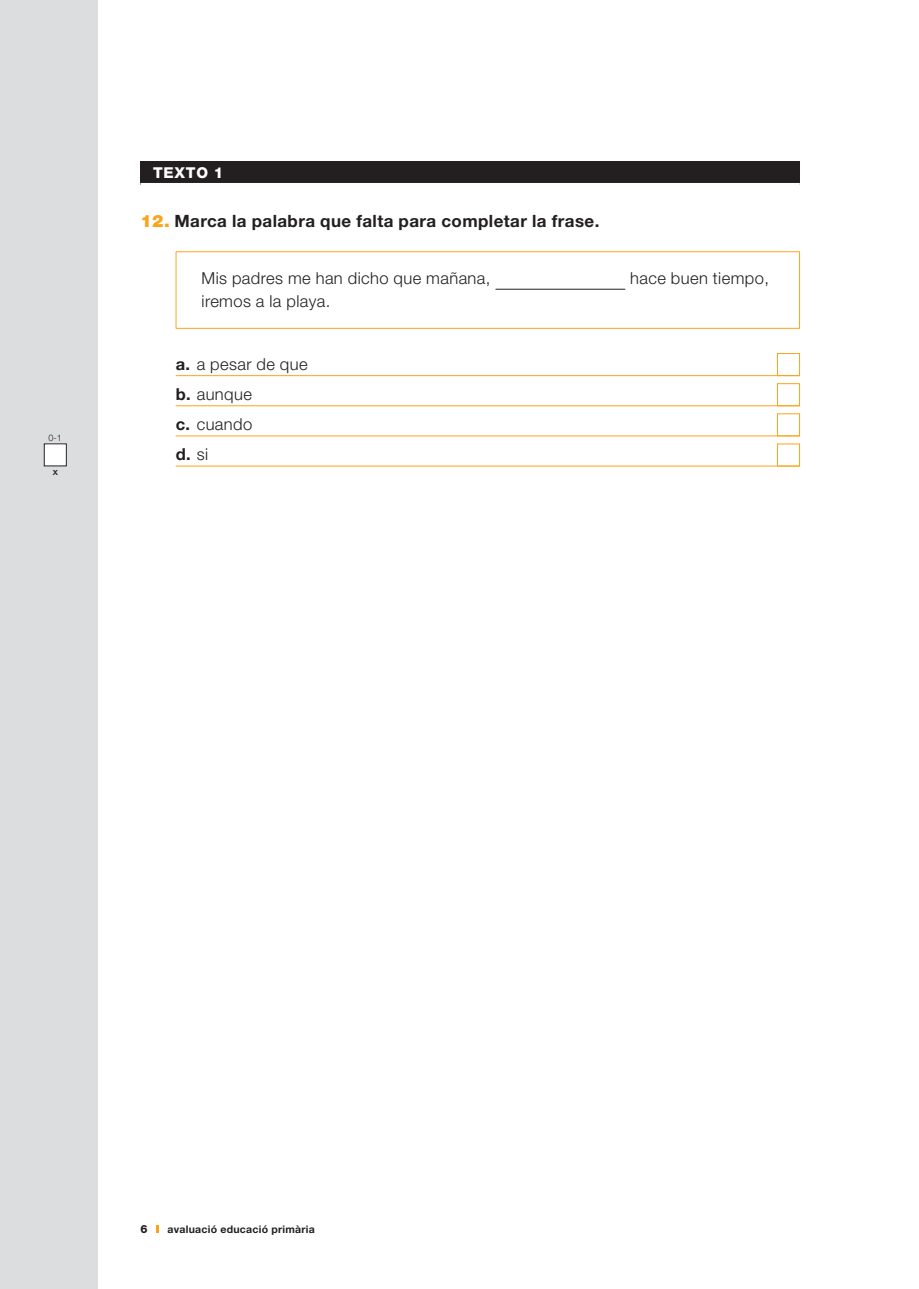
<style>
.page{position:relative;width:919px;height:1289px;background:#fff}
.page>*{position:absolute;margin:0;border:0;box-sizing:border-box;transform-origin:0 0}
.PREGUNTA_2XIFRES{font:700 16.95px "Helvetica Neue";letter-spacing:.025em;color:#231f20}
.TEXTE_SEGUIT_CASTELL{font:300 16.5px "Helvetica Neue";letter-spacing:.025em;color:#231f20}
.OPCIONS_RESPOSTA_2XI{font:300 16.5px "Helvetica Neue";letter-spacing:.025em;color:#231f20}
.OPCIONS_RESPOSTA_2XI-2{font:700 16.5px "Helvetica Neue";color:#231f20}
.ACTIVITAT_TITOL{font:800 15px "Helvetica Neue";letter-spacing:.05em;color:#fff}
.t1{font:800 11.25px "Helvetica Neue";color:#231f20}
.t2{font:700 10.5px "Helvetica Neue";letter-spacing:.025em;color:#231f20}
.t3{font:500 9.75px "Helvetica Neue";color:#231f20}
.t4{font:300 9px "Helvetica Neue";color:#231f20}
.s1{font-weight:900;color:#f9a51b}
.s2{font-weight:700}
.s3{font-weight:300}
</style>
<div class="page">
<div style="left:0;top:0;width:98px;height:1288px;background:#dcdddf"></div>
<svg style="left:156px;top:1225px;width:3px;height:8px"></svg>
<hr style="left:176px;top:375px;width:623px;height:1px;background:#f9a51b">
<hr style="left:176px;top:405px;width:623px;height:1px;background:#f9a51b">
<hr style="left:176px;top:435px;width:623px;height:1px;background:#f9a51b">
<hr style="left:176px;top:466px;width:623px;height:1px;background:#f9a51b">
<div style="left:140px;top:162px;width:659px;height:23px;background:#231f20"></div>
<hr style="left:140px;top:183px;width:659px;height:4px;background:#fff">
<hr style="left:176px;top:251px;width:623px;height:1px;background:#f9a51b">
<hr style="left:176px;top:252px;width:1px;height:76px;background:#f9a51b">
<hr style="left:799px;top:252px;width:1px;height:76px;background:#f9a51b">
<hr style="left:176px;top:328px;width:623px;height:1px;background:#f9a51b">
<hr style="left:495px;top:289px;width:130px;height:1px;background:#231f20">
<div style="left:777px;top:353px;width:22px;height:23px;border:1px solid #f9a51b"></div>
<div style="left:777px;top:383px;width:22px;height:23px;border:1px solid #f9a51b"></div>
<div style="left:777px;top:413px;width:22px;height:23px;border:1px solid #f9a51b"></div>
<div style="left:44px;top:444px;width:22px;height:22px;background:#fff"></div>
<div style="left:44px;top:443px;width:23px;height:23px;border:1px solid #231f20"></div>
<p class="t4" style="left:49px;top:432px;width:15px">0-1</p>
<p class="t3" style="left:53px;top:466px;width:7px">x</p>
<p class="ACTIVITAT_TITOL" style="left:153px;top:163px;width:71px">TEXTO 1</p>
<p class="PREGUNTA_2XIFRES" style="left:140px;top:210px;width:460px"><span class="s1">12.</span> Marca la palabra que falta para completar la frase.</p>
<p class="TEXTE_SEGUIT_CASTELL" style="left:201px;top:268px;width:290px">Mis padres me han dicho que mañana,</p>
<p class="TEXTE_SEGUIT_CASTELL" style="left:630px;top:268px;width:140px">hace buen tiempo,</p>
<p class="TEXTE_SEGUIT_CASTELL" style="left:201px;top:291px;width:130px">iremos a la playa.</p>
<p class="OPCIONS_RESPOSTA_2XI" style="left:176px;top:354px;width:133px"><span class="s2">a.</span> a pesar de que</p>
<p class="OPCIONS_RESPOSTA_2XI" style="left:176px;top:384px;width:78px"><span class="s2">b.</span> aunque</p>
<p class="OPCIONS_RESPOSTA_2XI" style="left:176px;top:414px;width:78px"><span class="s2">c.</span> cuando</p>
<p class="OPCIONS_RESPOSTA_2XI-2" style="left:176px;top:444px;width:34px">d. <span class="s3">si</span></p>
<p class="t1" style="left:140px;top:1222px;width:9px">6</p>
<p class="t2" style="left:167px;top:1222px;width:149px">avaluació educació primària</p>
</div>
